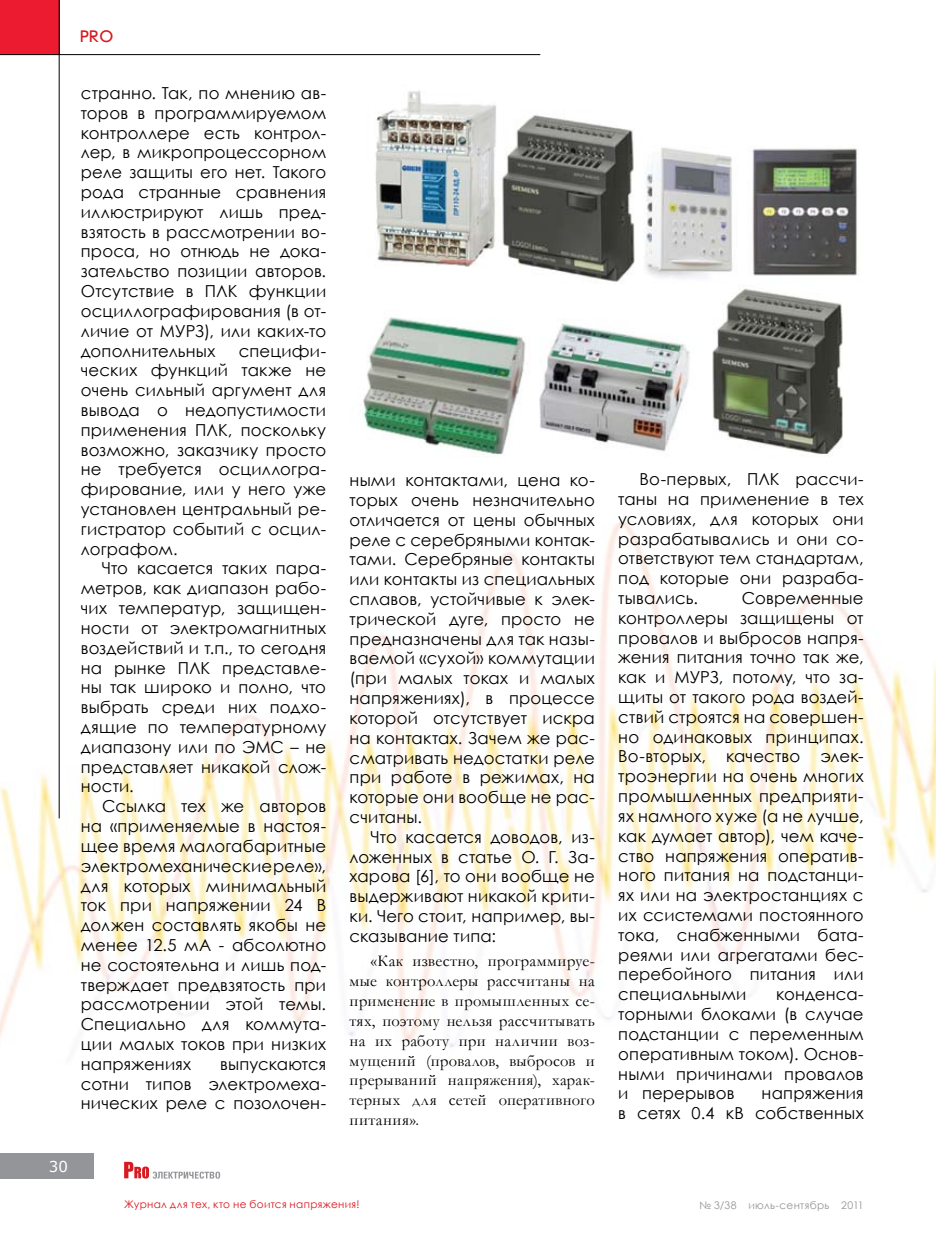
<style>
.page{position:relative;width:936px;height:1234px;background:#fff}
.page>*{position:absolute;margin:0;border:0;box-sizing:border-box;transform-origin:0 0}
.t1{font:16.5px/19.8px "Century Gothic";letter-spacing:.01em;color:#000;text-align:justify}
.t2{font:16.5px/19.8px "Garamond";letter-spacing:.03em;color:#000;text-align:justify}
.t3{font:15px "Verdana";color:#fff}
.t4{font:10.5px "Century Gothic";letter-spacing:.03em;color:#d71920}
.t5{font:10.5px "Century Gothic";letter-spacing:.03em;color:#939598}
</style>
<div class="page">
<img style="left:0;top:523px;width:935px;height:524px">
<img style="left:362px;top:90px;width:495px;height:366px">
<div style="left:0;top:1152px;width:94px;height:26px;background:#939598"></div>
<svg style="left:124px;top:1161px;width:96px;height:17px"></svg>
<div style="left:0;top:0;width:60px;height:55px;background:#ed1b30"></div>
<hr style="left:0;top:54px;width:540px;height:1px;background:#000">
<hr style="left:59px;top:0;width:1px;height:818px;background:#000">
<p class="t1" style="left:81px;top:83px;width:247px">странно. Так, по мнению ав&shy;торов в программируемом контроллере есть контрол&shy;лер, в микропроцессорном реле защиты его нет. Такого рода странные сравнения иллюстрируют лишь пред&shy;взятость в рассмотрении во&shy;проса, но отнюдь не дока&shy;зательство позиции авторов.<br>Отсутствие в ПЛК функции осциллографирования (в от&shy;личие от МУРЗ), или каких-то дополнительных</p>
<p class="t1" style="left:81px;top:340px;width:247px;text-indent:158px">специфи&shy;ческих функций также не очень сильный аргумент для вывода о недопустимости применения ПЛК, поскольку возможно, заказчику просто не требуется осциллогра&shy;фирование, или у него уже установлен центральный ре&shy;гистратор событий с осцил&shy;лографом.</p>
<p class="t1" style="left:81px;top:558px;width:247px;text-indent:21px">Что касается таких пара&shy;метров, как диапазон рабо&shy;чих температур, защищен&shy;ности от электромагнитных воздействий и т.п., то сегодня на рынке ПЛК представле&shy;ны так широко и полно, что выбрать среди них подхо&shy;дящие по температурному диапазону или по ЭМС – не представляет никакой слож&shy;ности.</p>
<p class="t1" style="left:81px;top:796px;width:247px;text-indent:21px">Ссылка тех же авторов на «применяемые в настоя&shy;щее время малогабаритные электромеханические реле», для которых минимальный ток при напряжении 24 В должен составлять якобы не менее 12.5 мА - абсолютно не состоятельна и лишь под&shy;тверждает предвзятость при рассмотрении этой темы.<br>Специально для коммута&shy;ции малых токов при низких напряжениях</p>
<p class="t1" style="left:81px;top:1053px;width:247px;text-indent:139px">выпускаются сотни типов электромеха&shy;нических реле с позолочен-</p>
<p class="t1" style="left:349px;top:470px;width:247px">ными контактами, цена ко&shy;торых очень незначительно отличается от цены обычных реле с серебряными контак&shy;тами. Серебряные контакты или контакты из специальных сплавов, устойчивые к элек&shy;трической дуге, просто не предназначены для так назы&shy;ваемой «сухой» коммутации (при малых токах и малых напряжениях), в процессе которой отсутствует искра на контактах. Зачем же рас&shy;сматривать недостатки реле при работе в режимах, на которые они вообще не рас&shy;считаны.</p>
<p class="t1" style="left:349px;top:826px;width:247px;text-indent:21px">Что касается доводов, из&shy;ложенных в статье О. Г. За&shy;харова [6], то они вообще не выдерживают никакой крити&shy;ки. Чего стоит, например, вы&shy;сказывание типа:</p>
<p class="t2" style="left:349px;top:950px;width:247px;text-indent:21px">«Как известно, программируе&shy;мые контроллеры рассчитаны на применение в промышленных се&shy;тях, поэтому нельзя рассчитывать на их работу при наличии воз&shy;мущений (провалов, выбросов и прерываний напряжения), харак&shy;терных для сетей оперативного питания».</p>
<p class="t1" style="left:618px;top:469px;width:247px;text-indent:21px">Во-первых, ПЛК рассчи&shy;таны на применение в тех условиях, для которых они разрабатывались и они со&shy;ответствуют тем стандартам, под которые они разраба&shy;тывались.</p>
<p class="t1" style="left:618px;top:587px;width:247px;text-indent:123px">Современные контроллеры защищены от провалов и выбросов напря&shy;жения питания точно так же, как и МУРЗ, потому, что за&shy;щиты от такого рода воздей&shy;ствий строятся на совершен&shy;но одинаковых принципах.<br>Во-вторых, качество элек&shy;троэнергии на очень многих промышленных предприяти&shy;ях намного хуже (а не лучше, как думает автор), чем каче&shy;ство напряжения оператив&shy;ного питания на подстанци&shy;ях или на электростанциях с их ссистемами постоянного тока, снабженными бата&shy;реями или агрегатами бес&shy;перебойного питания или специальными</p>
<p class="t1" style="left:618px;top:983px;width:247px;text-indent:158px">конденса&shy;торными блоками (в случае подстанции с переменным оперативным током). Основ&shy;ными причинами провалов и перерывов</p>
<p class="t1" style="left:618px;top:1082px;width:247px;text-align:right">напряжения<br>в сетях 0.4 кВ собственных</p>
<p class="t3" style="left:49px;top:1156px;width:21px">30</p>
<p class="t4" style="left:124px;top:1196px;width:237px">Журнал для тех, кто не боится напряжения!</p>
<p class="t5" style="left:699px;top:1197px;width:165px">№ 3/38 июль-сентябрь 2011</p>
</div>
